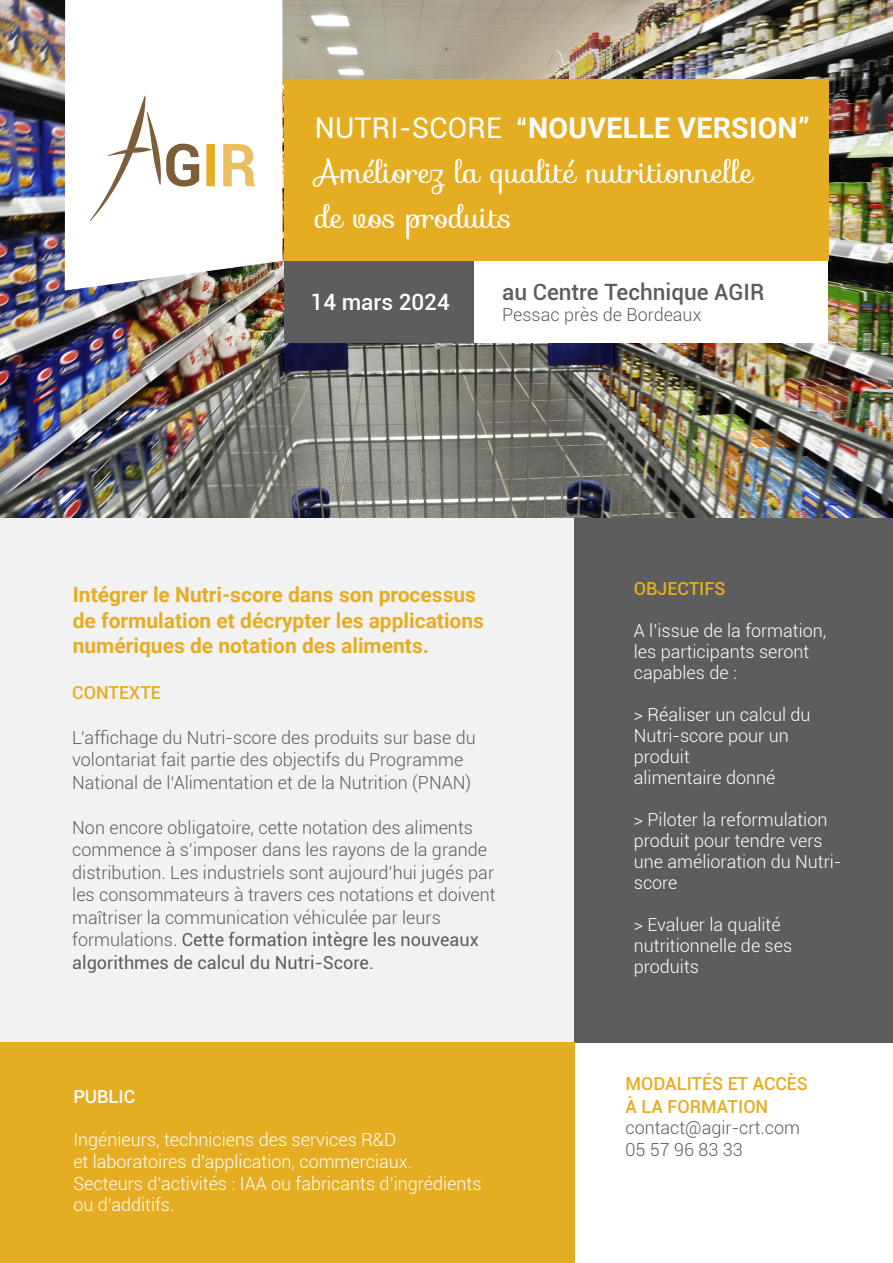
<style>
.page{position:relative;width:893px;height:1263px;background:#fff}
.page>*{position:absolute;margin:0;border:0;box-sizing:border-box;transform-origin:0 0}
.Catégorie{font:30px "Sofia";color:#fff}
.Catégorie-2{font:700 28.5px "Roboto";letter-spacing:.01em;color:#fff}
.Catégorie-3{font:500 22.5px "Roboto";color:#5d5d5d}
.Catégorie-4{font:500 22.5px "Roboto";color:#fff}
.t1{font:700 21px/25.2px "Roboto";color:#e5ad22}
.Catégorie-5{font:300 18px/22.5px "Roboto";color:#5d5d5d}
.Catégorie-6{font:300 18px/21px "Roboto";color:#fff}
.Catégorie-7{font:500 18px/22.5px "Roboto";color:#e5ad22}
.Catégorie-8{font:500 18px "Roboto";color:#fff}
.s1{font-weight:400}
.s2{font-weight:500}
</style>
<div class="page">
<img style="left:0;top:0;width:893px;height:518px">
<div style="left:285px;top:79px;width:544px;height:181px;background:#e5ad22"></div>
<div style="left:0;top:518px;width:574px;height:525px;background:#f2f2f2"></div>
<div style="left:574px;top:518px;width:319px;height:525px;background:#5d5d5d"></div>
<svg style="left:65px;top:0;width:217px;height:291px"></svg>
<div style="left:285px;top:261px;width:191px;height:81px;background:#5d5d5d"></div>
<div style="left:474px;top:261px;width:354px;height:81px;background:#fff"></div>
<div style="left:0;top:1043px;width:574px;height:220px;background:#e5ad22"></div>
<svg style="left:223px;top:144px;width:33px;height:42px"></svg>
<svg style="left:206px;top:144px;width:9px;height:42px"></svg>
<svg style="left:90px;top:96px;width:109px;height:125px"></svg>
<p class="Catégorie-2" style="left:315px;top:108px;width:497px"><span class="s1">NUTRI-SCORE</span> <span class="s2">“</span>NOUVELLE VERSION”</p>
<p class="Catégorie" style="left:315px;top:149px;width:440px">Améliorez la qualité nutritionnelle</p>
<p class="Catégorie" style="left:315px;top:194px;width:198px">de vos produits</p>
<p class="Catégorie-4" style="left:311px;top:286px;width:141px">14 mars 2024</p>
<p class="Catégorie-3" style="left:502px;top:276px;width:264px">au Centre Technique AGIR</p>
<p class="Catégorie-5" style="left:502px;top:303px;width:201px">Pessac près de Bordeaux</p>
<p class="t1" style="left:73px;top:582px;width:413px">Intégrer le Nutri-score dans son processus de formulation et décrypter les applications numériques de notation des aliments.</p>
<p class="Catégorie-7" style="left:72px;top:680px;width:90px">CONTEXTE</p>
<p class="Catégorie-5" style="left:72px;top:726px;width:405px">L’affichage du Nutri-score des produits sur base du volontariat fait partie des objectifs du Programme<br>National de l‘Alimentation et de la Nutrition (PNAN)</p>
<p class="Catégorie-5" style="left:72px;top:816px;width:425px">Non encore obligatoire, cette notation des aliments commence à s’imposer dans les rayons de la grande distribution. Les industriels sont aujourd’hui jugés par les consommateurs à travers ces notations et doivent maîtriser la communication véhiculée par leurs formulations. <span class="s1">Cette formation intègre les nouveaux algorithmes de calcul du Nutri-Score.</span></p>
<p class="Catégorie-8" style="left:73px;top:1084px;width:63px">PUBLIC</p>
<p class="Catégorie-6" style="left:73px;top:1128px;width:410px;line-height:21.6px">Ingénieurs, techniciens des services R&amp;D<br>et laboratoires d’application, commerciaux.<br>Secteurs d’activités : IAA ou fabricants d’ingrédients</p>
<p class="Catégorie-6" style="left:73px;top:1194px;width:103px">ou d’additifs.</p>
<p class="Catégorie-7" style="left:634px;top:577px;width:93px">OBJECTIFS</p>
<p class="Catégorie-6" style="left:634px;top:619px;width:194px">A l’issue de la formation, les participants seront</p>
<p class="Catégorie-6" style="left:634px;top:661px;width:105px">capables de :</p>
<p class="Catégorie-6" style="left:634px;top:703px;width:178px">&gt; Réaliser un calcul du<br>Nutri-score pour un produit</p>
<p class="Catégorie-6" style="left:634px;top:766px;width:143px">alimentaire donné</p>
<p class="Catégorie-6" style="left:634px;top:808px;width:195px">&gt; Piloter la reformulation produit pour tendre vers</p>
<p class="Catégorie-6" style="left:634px;top:850px;width:209px">une amélioration du Nutri&shy;score</p>
<p class="Catégorie-6" style="left:634px;top:913px;width:160px">&gt; Evaluer la qualité nutritionnelle de ses produits</p>
<p class="Catégorie-7" style="left:625px;top:1072px;width:184px">MODALITÉS ET ACCÈS<br>À LA FORMATION</p>
<p class="Catégorie-5" style="left:625px;top:1116px;width:176px">contact@agir-crt.com</p>
<p class="Catégorie-5" style="left:625px;top:1137px;width:119px">05 57 96 83 33</p>
</div>
